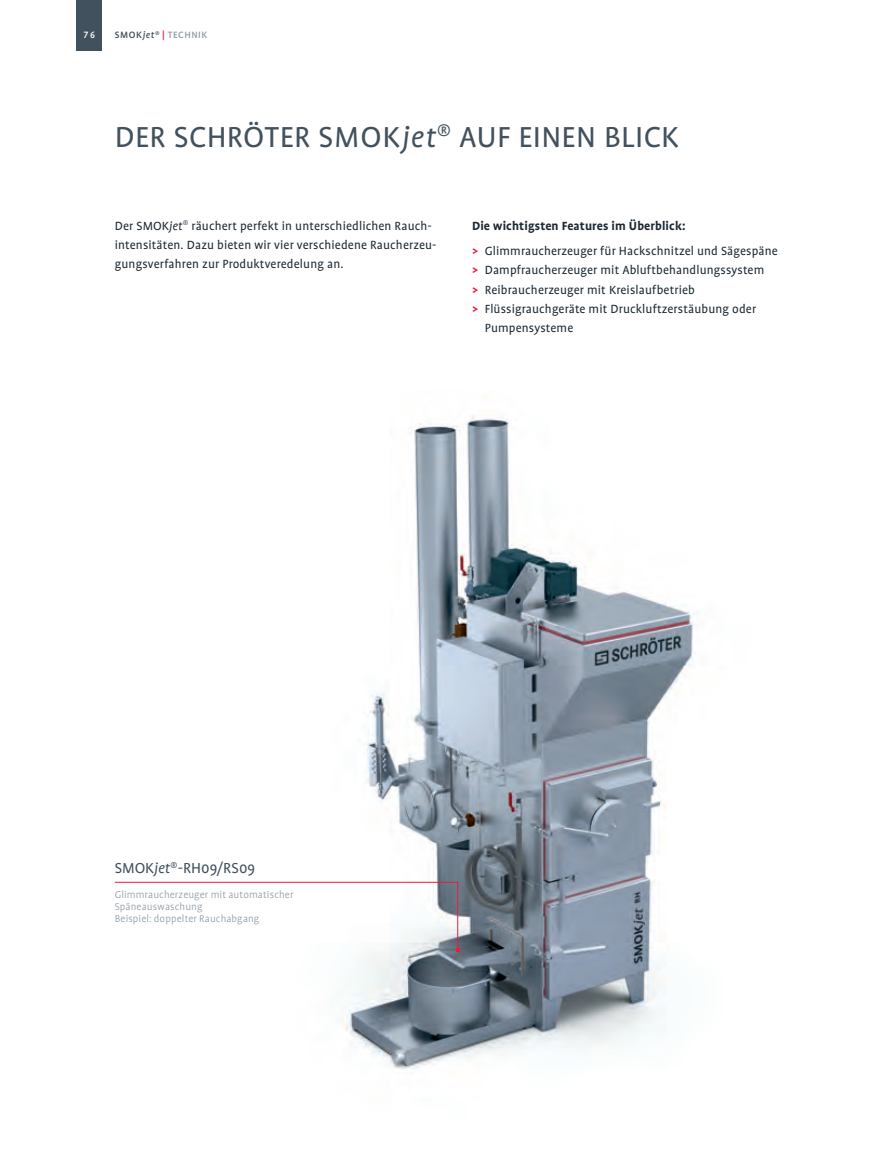
<style>
.page{position:relative;width:893px;height:1149px;background:#fff}
.page>*{position:absolute;margin:0;border:0;box-sizing:border-box;transform-origin:0 0}
.t1{font:33px "Profile";letter-spacing:.01em;color:#41515d}
.t2{font:16.5px "Profile";color:#41515d}
.t3{font:13.5px/19.2px "Profile";letter-spacing:.01em;color:#1c2933}
.t4{font:300 11.25px/12px "Profile";letter-spacing:.01em;color:#8f9ea9}
.t5{font:500 10.5px "Profile";letter-spacing:.055em;color:#8f9ea9}
.t6{font:500 10.5px "Profile NO";color:#fff}
.s1{color:#41515d}
.s2{font-style:italic;color:#41515d}
.s3{color:#ed1a3a}
.s4{font-style:italic}
.s5{font-weight:700}
.s6{font-weight:700;color:#ed1a3a}
</style>
<div class="page">
<div style="left:77px;top:0;width:25px;height:51px;background:#41515d"></div>
<img style="left:345px;top:415px;width:353px;height:654px">
<svg style="left:114px;top:881px;width:345px;height:69px"></svg>
<p class="t6" style="left:84px;top:30px;width:13px">76</p>
<p class="t5" style="left:115px;top:30px;width:94px"><span class="s1">SMOK</span><span class="s2">jet</span><sup>®</sup> <span class="s3">|</span> TECHNIK</p>
<h1 class="t1" style="left:115px;top:120px;width:566px">DER SCHRÖTER SMOK<span class="s4">jet</span><sup>®</sup> AUF EINEN BLICK</h1>
<p class="t3" style="left:115px;top:216px;width:323px">Der SMOK<span class="s4">jet</span><sup>®</sup> räuchert perfekt in unterschiedlichen Rauch&shy;intensitäten. Dazu bieten wir vier verschiedene Raucherzeu&shy;gungsverfahren zur Produktveredelung an.</p>
<p class="t3" style="left:472px;top:213px;width:307px;line-height:25.5px"><span class="s5">Die wichtigsten Features im Überblick:<br></span><span class="s6">&gt;</span> Glimmraucherzeuger für Hackschnitzel und Sägespäne</p>
<p class="t3" style="left:472px;top:261px;width:294px"><span class="s6">&gt;</span> Dampfraucherzeuger mit Abluftbehandlungssystem</p>
<p class="t3" style="left:472px;top:280px;width:224px"><span class="s6">&gt;</span> Reibraucherzeuger mit Kreislaufbetrieb</p>
<p class="t3" style="left:472px;top:299px;width:286px"><span class="s6">&gt;</span> Flüssigrauchgeräte mit Druckluftzerstäubung oder</p>
<p class="t3" style="left:485px;top:318px;width:90px">Pumpensysteme</p>
<p class="t2" style="left:115px;top:859px;width:142px">SMOK<span class="s4">jet</span><sup>®</sup>-RH09/RS09</p>
<p class="t4" style="left:115px;top:888px;width:180px">Glimmraucherzeuger mit automatischer<br>Späneauswaschung<br>Beispiel: doppelter Rauchabgang</p>
</div>
